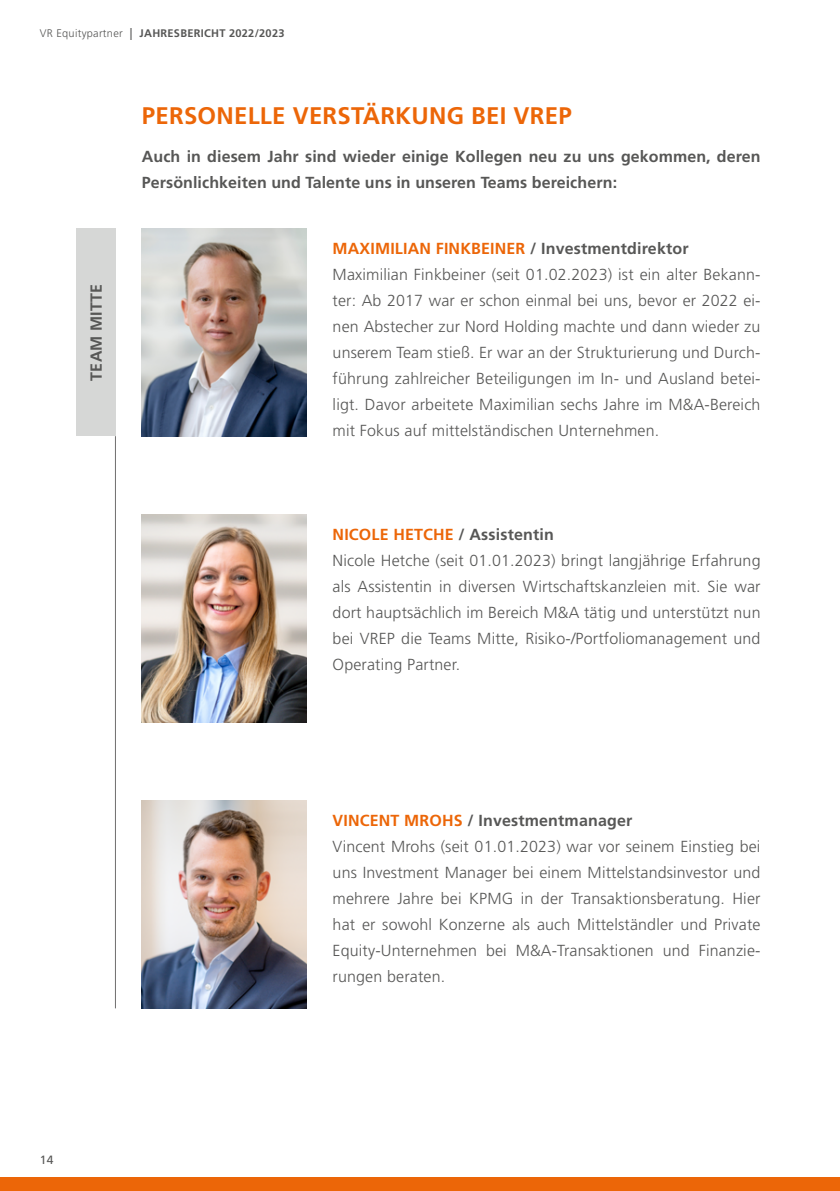
<style>
.page{position:relative;width:840px;height:1191px;background:#fff}
.page>*{position:absolute;margin:0;border:0;box-sizing:border-box;transform-origin:0 0}
.t1{font:700 24px "Frutiger LT Std";letter-spacing:.01em;color:#ec6608}
.Fliesstext_grau{font:300 16px/26px "Frutiger LT Std";letter-spacing:.01em;color:#575756;text-align:justify}
.Fliesstext_grau-2{font:700 16px/26px "Frutiger LT Std";letter-spacing:.005em;color:#575756}
.Fliesstext_grau-3{font:700 16px "Frutiger LT Std";letter-spacing:.01em;color:#ec6608}
.t2{font:12px "Frutiger LT Std";color:#575756}
.t3{font:700 11px "Frutiger LT Std";letter-spacing:.025em;color:#575756}
.s1{font-weight:300}
.s2{font-weight:400;font-size:12px}
.s3{color:#575756}
.s4{color:#ec6608}
</style>
<div class="page">
<div style="left:0;top:1177px;width:839px;height:14px;background:#ec6608"></div>
<img style="left:142px;top:514px;width:164px;height:209px">
<img style="left:142px;top:800px;width:164px;height:208px">
<img style="left:142px;top:228px;width:164px;height:208px">
<hr style="left:115px;top:436px;width:1px;height:572px;background:#706f6f">
<div style="left:76px;top:228px;width:40px;height:208px;background:#d6d7d6"></div>
<p class="t3" style="left:40px;top:26px;width:246px"><span class="s1">VR Equitypartner</span> <span class="s2">|</span> JAHRESBERICHT 2022/2023</p>
<p class="t1" style="left:142px;top:102px;width:431px">PERSONELLE VERSTÄRKUNG BEI VREP</p>
<p class="Fliesstext_grau-2" style="left:83px;top:380px;width:98px;rotate:-90deg">TEAM MITTE</p>
<p class="Fliesstext_grau-2" style="left:142px;top:144px;width:620px">Auch in diesem Jahr sind wieder einige Kollegen neu zu uns gekommen, deren<br>Persönlichkeiten und Talente uns in unseren Teams bereichern:</p>
<p class="Fliesstext_grau-3" style="left:332px;top:239px;width:357px">MAXIMILIAN FINKBEINER <span class="s3">/ Investmentdirektor</span></p>
<p class="Fliesstext_grau" style="left:332px;top:262px;width:429px">Maximilian Finkbeiner (seit 01.02.2023) ist ein alter Bekann&shy;ter: Ab 2017 war er schon einmal bei uns, bevor er 2022 ei&shy;nen Abstecher zur Nord Holding machte und dann wieder zu unserem Team stieß. Er war an der Strukturierung und Durch&shy;führung zahlreicher Beteiligungen im In- und Ausland betei&shy;ligt. Davor arbeitete Maximilian sechs Jahre im M&amp;A-Bereich mit Fokus auf mittelständischen Unternehmen.</p>
<p class="Fliesstext_grau-3" style="left:332px;top:525px;width:223px">NICOLE HETCHE <span class="s3">/ Assistentin</span></p>
<p class="Fliesstext_grau" style="left:332px;top:548px;width:429px">Nicole Hetche (seit 01.01.2023) bringt langjährige Erfahrung als Assistentin in diversen Wirtschaftskanzleien mit. Sie war dort hauptsächlich im Bereich M&amp;A tätig und unterstützt nun bei VREP die Teams Mitte, Risiko-/Portfoliomanagement und Operating Partner.</p>
<p class="Fliesstext_grau-2" style="left:332px;top:808px;width:301px"><span class="s4">VINCENT MROHS</span> / Investmentmanager</p>
<p class="Fliesstext_grau" style="left:332px;top:834px;width:429px">Vincent Mrohs (seit 01. 01. 2023) war vor seinem Einstieg bei uns Investment Manager bei einem Mittelstandsinvestor und mehrere Jahre bei KPMG in der Transaktionsberatung. Hier hat er sowohl Konzerne als auch Mittelständler und Private Equity-Unternehmen bei M&amp;A-Transaktionen und Finanzie&shy;rungen beraten.</p>
<p class="t2" style="left:40px;top:1152px;width:15px">14</p>
</div>
